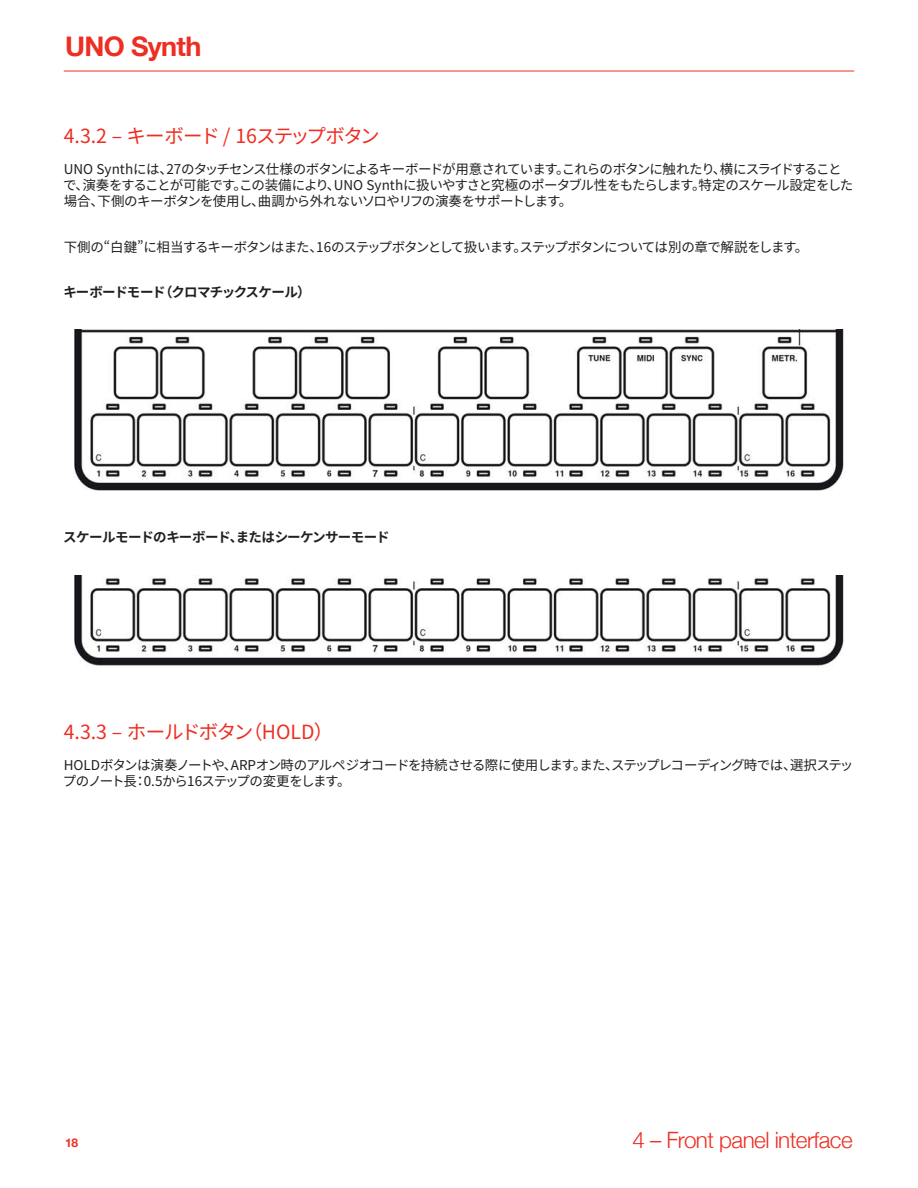
<style>
.page{position:relative;width:918px;height:1188px;background:#fff}
.page>*{position:absolute;margin:0;border:0;box-sizing:border-box;transform-origin:0 0}
.t1{font:700 27px "Helvetica Neue";letter-spacing:-.025em;color:#ee2e22}
.t2{font:300 22.5px "Helvetica Neue";letter-spacing:-.025em;color:#ee2e22}
.Titolo_Paragrafo{font:19.5px "Noto Sans CJ Kjp";letter-spacing:-.055em;color:#ee2e22}
.Testo{font:13.5px/16.2px "Noto Sans CJ Kjp";letter-spacing:-.06em;color:#231f20}
.Testo-2{font:700 13.5px "Noto Sans CJ Kjp";letter-spacing:-.05em;color:#231f20}
.t3{font:700 12px "Helvetica Neue";color:#ee2e22}
</style>
<div class="page">
<img style="left:74px;top:330px;width:770px;height:161px">
<img style="left:74px;top:576px;width:770px;height:90px">
<hr style="left:64px;top:71px;width:790px;height:1px;background:#ee2e22">
<h1 class="t1" style="left:65px;top:25px;width:138px">UNO Synth</h1>
<p class="Titolo_Paragrafo" style="left:64px;top:125px;width:318px">4.3.2 – キーボード / 16ステップボタン</p>
<p class="Testo" style="left:63px;top:161px;width:792px">UNO Synthには、27のタッチセンス仕様のボタンによるキーボードが用意されています。これらのボタンに触れたり、横にスライドすることで、演奏をすることが可能です。この装備により、UNO Synthに扱いやすさと究極のポータブル性をもたらします。特定のスケール設定をした場合、下側のキーボタンを使用し、曲調から外れないソロやリフの演奏をサポートします。</p>
<p class="Testo" style="left:64px;top:239px;width:746px">下側の“白鍵”に相当するキーボタンはまた、16のステップボタンとして扱います。ステップボタンについては別の章で解説をします。</p>
<p class="Testo-2" style="left:64px;top:284px;width:249px">キーボードモード（クロマチックスケール）</p>
<p class="Testo-2" style="left:63px;top:530px;width:328px">スケールモードのキーボード、またはシーケンサーモード</p>
<p class="Titolo_Paragrafo" style="left:64px;top:721px;width:271px">4.3.3 – ホールドボタン（HOLD）</p>
<p class="Testo" style="left:63px;top:757px;width:792px">HOLDボタンは演奏ノートや、ARPオン時のアルペジオコードを持続させる際に使用します。また、ステップレコーディング時では、選択ステップのノート長：0.5から16ステップの変更をします。</p>
<p class="t3" style="left:65px;top:1134px;width:15px">18</p>
<h2 class="t2" style="left:632px;top:1121px;width:222px">4 – Front panel interface</h2>
</div>
